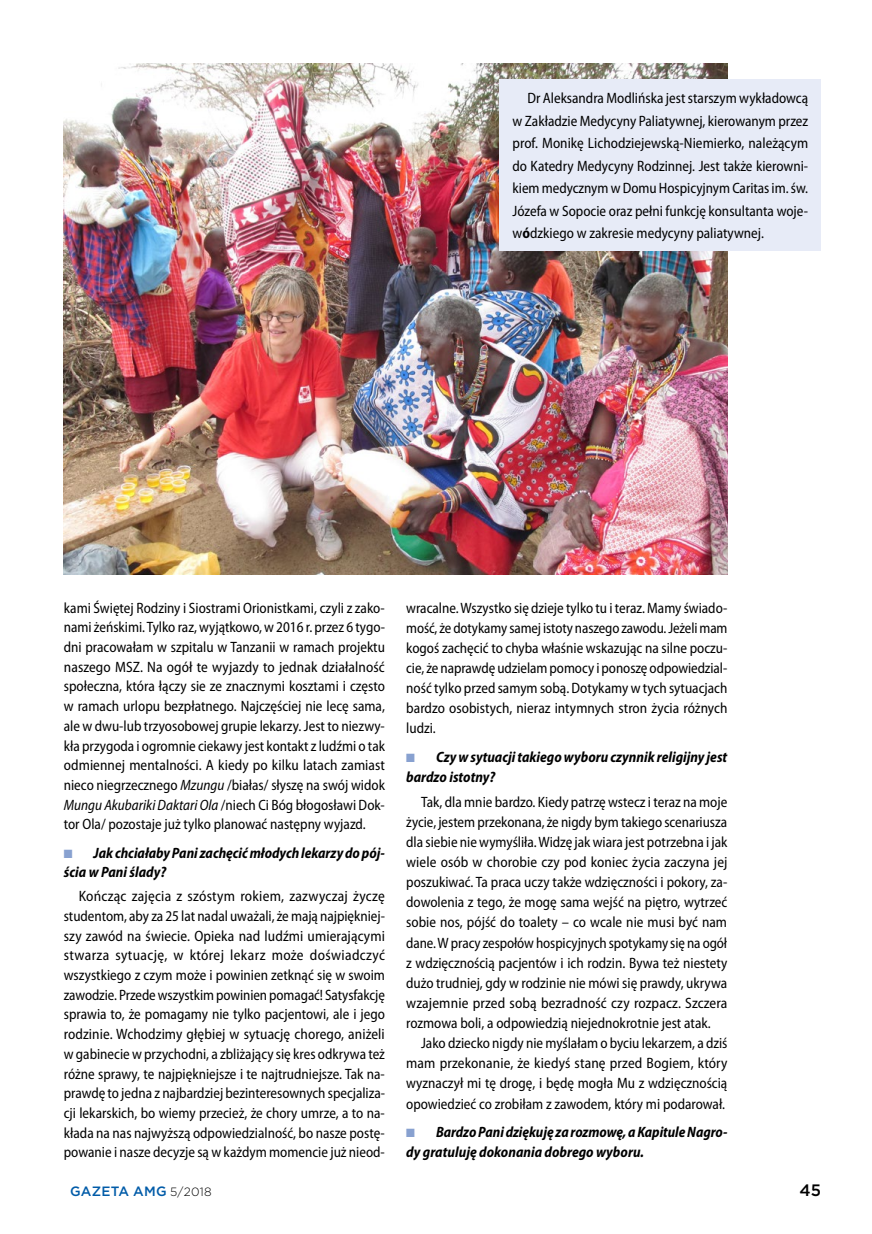
<style>
.page{position:relative;width:872px;height:1234px;background:#fff}
.page>*{position:absolute;margin:0;border:0;box-sizing:border-box;transform-origin:0 0}
.t1{font:500 16.5px "Gotham";color:#000}
.t2{font:semi-condensed 15px/20.1px "Myriad Pro";color:#000;text-align:justify;scale:.96 1}
.t3{font:semi-condensed 15px/19.6px "Myriad Pro";color:#000;text-align:justify}
.t4{font:italic 700 semi-condensed 15px/19.6px "Myriad Pro";color:#000;scale:.96 1}
.t5{font:italic 700 semi-condensed 15px/20.1px "Myriad Pro";color:#000;scale:.95 1}
.t6{font:500 13.5px "Gotham";letter-spacing:.015em;color:#005ba8}
.s1{font-weight:700}
.s2{font-style:italic}
.s3{color:#88a1d0}
.s4{font-weight:300;font-size:12px;color:#000}
</style>
<div class="page">
<img style="left:64px;top:64px;width:663px;height:510px">
<div style="left:500px;top:79px;width:321px;height:172px;background:#e7ebf7"></div>
<p class="t2" style="left:512px;top:87px;width:309px;line-height:22.5px;text-indent:15px">Dr Aleksandra Modlińska jest starszym wykładowcą w Zakładzie Medycyny Paliatywnej, kierowanym przez prof. Monikę Lichodziejewską-Niemierko, należącym do Katedry Medycyny Rodzinnej. Jest także kierowni&shy;kiem medycznym w Domu Hospicyjnym Caritas im. św.<br>Józefa w Sopocie oraz pełni funkcję konsultanta woje&shy;w<span class="s1">ó</span>dzkiego w zakresie medycyny paliatywnej.</p>
<p class="t2" style="left:64px;top:597px;width:336px;line-height:19.6px">kami Świętej Rodziny i Siostrami Orionistkami, czyli z zako&shy;nami żeńskimi. Tylko raz, wyjątkowo, w 2016 r. przez 6 tygo&shy;dni pracowałam w szpitalu w Tanzanii w ramach projektu naszego MSZ. Na ogół te wyjazdy to jednak działalność społeczna, która łączy sie ze znacznymi kosztami i często w ramach urlopu bezpłatnego. Najczęściej nie lecę sama, ale w dwu-lub trzyosobowej grupie lekarzy. Jest to niezwy&shy;kła przygoda i ogromnie ciekawy jest kontakt z ludźmi o tak odmiennej mentalności. A kiedy po kilku latach zamiast nieco niegrzecznego <span class="s2">Mzungu</span> /białas/ słyszę na swój widok <span class="s2">Mungu Akubariki Daktari Ola</span> /niech Ci Bóg błogosławi Dok&shy;tor Ola/ pozostaje już tylko planować następny wyjazd.</p>
<p class="t4" style="left:64px;top:842px;width:336px"><span class="s3">■</span> Jak chciałaby Pani zachęcić młodych lekarzy do pój&shy;ścia w Pani ślady?</p>
<p class="t3" style="left:64px;top:886px;width:323px;text-indent:15px">Kończąc zajęcia z szóstym rokiem, zazwyczaj życzę studentom, aby za 25 lat nadal uważali, że mają najpiękniej&shy;szy zawód na świecie. Opieka nad ludźmi umierającymi stwarza sytuację, w której lekarz może doświadczyć wszystkiego z czym może i powinien zetknąć się w swoim zawodzie. Przede wszystkim powinien pomagać! Satysfakcję sprawia to, że pomagamy nie tylko pacjentowi, ale i jego rodzinie. Wchodzimy głębiej w sytuację chorego, aniżeli w gabinecie w przychodni, a zbliżający się kres odkrywa też różne sprawy, te najpiękniejsze i te najtrudniejsze. Tak na&shy;prawdę to jedna z najbardziej bezinteresownych specjaliza&shy;cji lekarskich, bo wiemy przecież, że chory umrze, a to na&shy;kłada na nas najwyższą odpowiedzialność, bo nasze postę&shy;powanie i nasze decyzje są w każdym momencie już nieod-</p>
<p class="t2" style="left:406px;top:597px;width:336px">wracalne. Wszystko się dzieje tylko tu i teraz. Mamy świado&shy;mość, że dotykamy samej istoty naszego zawodu. Jeżeli mam kogoś zachęcić to chyba właśnie wskazując na silne poczu&shy;cie, że naprawdę udzielam pomocy i ponoszę odpowiedzial&shy;ność tylko przed samym sobą. Dotykamy w tych sytuacjach bardzo osobistych, nieraz intymnych stron życia różnych ludzi.</p>
<p class="t4" style="left:406px;top:746px;width:336px;line-height:20.1px"><span class="s3">■</span> Czy w sytuacji takiego wyboru czynnik religijny jest bardzo istotny?</p>
<p class="t2" style="left:406px;top:791px;width:336px;text-indent:15px">Tak, dla mnie bardzo. Kiedy patrzę wstecz i teraz na moje życie, jestem przekonana, że nigdy bym takiego scenariusza dla siebie nie wymyśliła. Widzę jak wiara jest potrzebna i jak wiele osób w chorobie czy pod koniec życia zaczyna jej poszukiwać. Ta praca uczy także wdzięczności i pokory, za&shy;dowolenia z tego, że mogę sama wejść na piętro, wytrzeć sobie nos, pójść do toalety – co wcale nie musi być nam dane. W pracy zespołów hospicyjnych spotykamy się na ogół z wdzięcznością pacjentów i ich rodzin. Bywa też niestety dużo trudniej, gdy w rodzinie nie mówi się prawdy, ukrywa wzajemnie przed sobą bezradność czy rozpacz. Szczera rozmowa boli, a odpowiedzią niejednokrotnie jest atak.</p>
<p class="t2" style="left:406px;top:1032px;width:336px;text-indent:15px">Jako dziecko nigdy nie myślałam o byciu lekarzem, a dziś mam przekonanie, że kiedyś stanę przed Bogiem, który wyznaczył mi tę drogę, i będę mogła Mu z wdzięcznością opowiedzieć co zrobiłam z zawodem, który mi podarował.</p>
<p class="t5" style="left:406px;top:1121px;width:339px"><span class="s3">■</span> Bardzo Pani dziękuję za rozmowę, a Kapitule Nagro&shy;dy gratuluję dokonania dobrego wyboru.</p>
<p class="t6" style="left:70px;top:1182px;width:143px">GAZETA AMG <span class="s4">5/2018</span></p>
<p class="t1" style="left:799px;top:1179px;width:23px">45</p>
</div>
